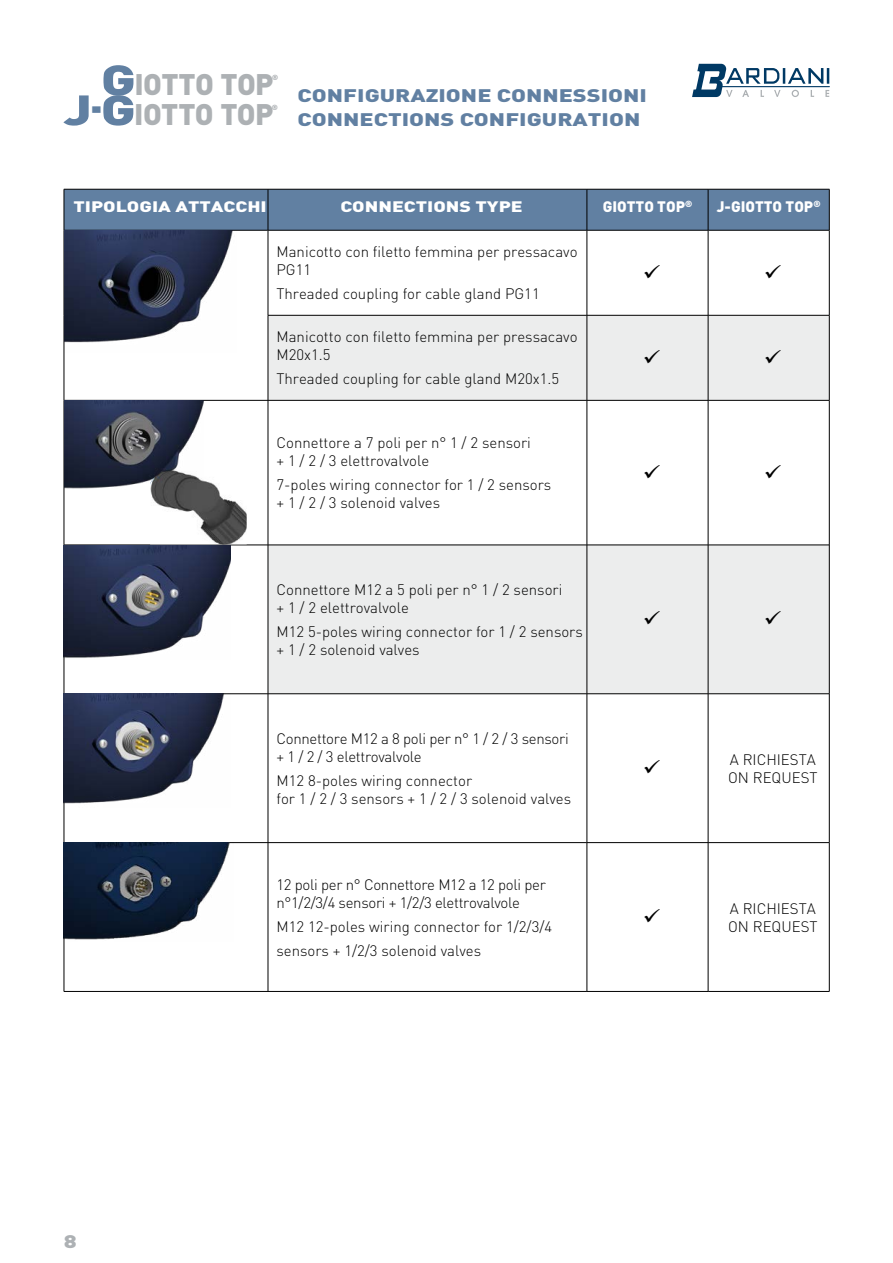
<style>
.page{position:relative;width:893px;height:1263px;background:#fff}
.page>*{position:absolute;margin:0;border:0;box-sizing:border-box;transform-origin:0 0}
.t1{font:900 29.4px "DIN";letter-spacing:-.02em;color:#adb1b4}
.t2{font:900 18px "DIN";color:#6180a2;scale:1.3 1}
.t3{font:900 18px "DIN";color:#adb1b4;scale:1.3 1}
.t4{font:300 15px/18px "DIN";color:#000}
.t5{font:300 15px/18px "DIN";letter-spacing:-.02em;color:#000}
.t6{font:900 15px "DIN";color:#fff;scale:1.3 1}
.t7{font:900 15px "DIN";color:#fff}
.t8{font:900 7.35px "DIN";color:#adb1b4}
.s1{font-size:42px;color:#6180a2}
</style>
<div class="page">
<svg style="left:692px;top:64px;width:138px;height:33px"></svg>
<div style="left:65px;top:190px;width:764px;height:40px;background:#6180a2"></div>
<svg style="left:269px;top:316px;width:560px;height:377px;fill:#eceded"></svg>
<hr style="left:64px;top:230px;width:204px;height:1px;background:#000">
<hr style="left:268px;top:230px;width:1px;height:85px;background:#000">
<hr style="left:587px;top:230px;width:1px;height:85px;background:#000">
<hr style="left:708px;top:230px;width:1px;height:85px;background:#000">
<hr style="left:268px;top:315px;width:319px;height:1px;background:#000">
<hr style="left:268px;top:315px;width:1px;height:85px;background:#000">
<hr style="left:587px;top:315px;width:121px;height:1px;background:#000">
<hr style="left:587px;top:315px;width:1px;height:85px;background:#000">
<hr style="left:708px;top:315px;width:121px;height:1px;background:#000">
<hr style="left:708px;top:315px;width:1px;height:85px;background:#000">
<hr style="left:64px;top:400px;width:204px;height:1px;background:#000">
<hr style="left:268px;top:400px;width:319px;height:1px;background:#000">
<hr style="left:268px;top:400px;width:1px;height:145px;background:#000">
<hr style="left:587px;top:400px;width:121px;height:1px;background:#000">
<hr style="left:587px;top:400px;width:1px;height:145px;background:#000">
<hr style="left:708px;top:400px;width:121px;height:1px;background:#000">
<hr style="left:708px;top:400px;width:1px;height:145px;background:#000">
<hr style="left:64px;top:545px;width:204px;height:1px;background:#000">
<hr style="left:268px;top:545px;width:319px;height:1px;background:#000">
<hr style="left:268px;top:545px;width:1px;height:149px;background:#000">
<hr style="left:587px;top:545px;width:121px;height:1px;background:#000">
<hr style="left:587px;top:545px;width:1px;height:149px;background:#000">
<hr style="left:708px;top:545px;width:121px;height:1px;background:#000">
<hr style="left:708px;top:545px;width:1px;height:149px;background:#000">
<hr style="left:64px;top:693px;width:204px;height:1px;background:#000">
<hr style="left:268px;top:693px;width:319px;height:1px;background:#000">
<hr style="left:268px;top:694px;width:1px;height:148px;background:#000">
<hr style="left:587px;top:693px;width:121px;height:1px;background:#000">
<hr style="left:587px;top:694px;width:1px;height:148px;background:#000">
<hr style="left:708px;top:693px;width:121px;height:1px;background:#000">
<hr style="left:708px;top:694px;width:1px;height:148px;background:#000">
<hr style="left:268px;top:843px;width:1px;height:148px;background:#000">
<hr style="left:587px;top:842px;width:121px;height:1px;background:#000">
<hr style="left:587px;top:843px;width:1px;height:148px;background:#000">
<hr style="left:708px;top:842px;width:121px;height:1px;background:#000">
<hr style="left:708px;top:843px;width:1px;height:148px;background:#000">
<hr style="left:587px;top:230px;width:121px;height:1px;background:#000">
<hr style="left:708px;top:189px;width:1px;height:41px;background:#000">
<hr style="left:708px;top:230px;width:121px;height:1px;background:#000">
<hr style="left:268px;top:189px;width:1px;height:41px;background:#000">
<hr style="left:587px;top:189px;width:1px;height:41px;background:#000">
<hr style="left:268px;top:230px;width:319px;height:1px;background:#000">
<hr style="left:64px;top:189px;width:204px;height:1px;background:#000">
<hr style="left:64px;top:189px;width:1px;height:41px;background:#000">
<hr style="left:268px;top:189px;width:319px;height:1px;background:#000">
<hr style="left:587px;top:189px;width:121px;height:1px;background:#000">
<hr style="left:708px;top:189px;width:121px;height:1px;background:#000">
<hr style="left:829px;top:189px;width:1px;height:41px;background:#000">
<hr style="left:64px;top:315px;width:1px;height:85px;background:#000">
<hr style="left:829px;top:230px;width:1px;height:85px;background:#000">
<hr style="left:829px;top:315px;width:1px;height:85px;background:#000">
<hr style="left:64px;top:400px;width:1px;height:145px;background:#000">
<hr style="left:829px;top:400px;width:1px;height:145px;background:#000">
<hr style="left:64px;top:545px;width:1px;height:149px;background:#000">
<hr style="left:829px;top:545px;width:1px;height:149px;background:#000">
<hr style="left:64px;top:694px;width:1px;height:148px;background:#000">
<hr style="left:829px;top:694px;width:1px;height:149px;background:#000">
<hr style="left:64px;top:842px;width:204px;height:1px;background:#000">
<hr style="left:64px;top:843px;width:1px;height:148px;background:#000">
<hr style="left:268px;top:842px;width:319px;height:1px;background:#000">
<hr style="left:829px;top:843px;width:1px;height:148px;background:#000">
<hr style="left:64px;top:991px;width:204px;height:1px;background:#000">
<hr style="left:268px;top:991px;width:319px;height:1px;background:#000">
<hr style="left:587px;top:991px;width:121px;height:1px;background:#000">
<hr style="left:708px;top:991px;width:121px;height:1px;background:#000">
<img style="left:64px;top:694px;width:166px;height:114px">
<img style="left:64px;top:545px;width:166px;height:114px">
<img style="left:64px;top:230px;width:172px;height:123px">
<img style="left:150px;top:480px;width:97px;height:64px">
<img style="left:64px;top:400px;width:139px;height:89px">
<img style="left:64px;top:842px;width:170px;height:99px">
<svg style="left:644px;top:350px;width:16px;height:13px"></svg>
<svg style="left:766px;top:350px;width:15px;height:13px"></svg>
<svg style="left:644px;top:464px;width:16px;height:14px"></svg>
<svg style="left:766px;top:464px;width:15px;height:14px"></svg>
<svg style="left:644px;top:611px;width:16px;height:14px"></svg>
<svg style="left:766px;top:611px;width:15px;height:14px"></svg>
<h1 class="t1" style="left:101px;top:65px;width:174px"><span class="s1">G</span>IOTTO TOP</h1>
<p class="t8" style="left:272px;top:72px;width:8px">®</p>
<h1 class="t1" style="left:64px;top:95px;width:211px"><span class="s1">J-G</span>IOTTO TOP</h1>
<p class="t8" style="left:272px;top:102px;width:8px">®</p>
<p class="t2" style="left:298px;top:83px;width:270px">CONFIGURAZIONE CONNESSIONI</p>
<p class="t2" style="left:298px;top:107px;width:265px">CONNECTIONS CONFIGURATION</p>
<p class="t6" style="left:73px;top:197px;width:150px">TIPOLOGIA ATTACCHI</p>
<p class="t6" style="left:340px;top:197px;width:142px">CONNECTIONS TYPE</p>
<p class="t7" style="left:603px;top:197px;width:91px">GIOTTO TOP<sup>®</sup></p>
<p class="t7" style="left:717px;top:197px;width:105px">J-GIOTTO TOP<sup>®</sup></p>
<p class="t4" style="left:276px;top:243px;width:303px">Manicotto con filetto femmina per pressacavo<br>PG11</p>
<p class="t4" style="left:276px;top:285px;width:265px">Threaded coupling for cable gland PG11</p>
<p class="t4" style="left:276px;top:328px;width:303px">Manicotto con filetto femmina per pressacavo<br>M20x1.5</p>
<p class="t4" style="left:276px;top:370px;width:284px">Threaded coupling for cable gland M20x1.5</p>
<p class="t4" style="left:276px;top:434px;width:256px">Connettore a 7 poli per n° 1 / 2 sensori</p>
<p class="t4" style="left:276px;top:452px;width:154px">+ 1 / 2 / 3 elettrovalvole</p>
<p class="t4" style="left:276px;top:476px;width:276px">7-poles wiring connector for 1 / 2 sensors</p>
<p class="t4" style="left:276px;top:494px;width:165px">+ 1 / 2 / 3 solenoid valves</p>
<p class="t3" style="left:64px;top:1229px;width:12px">8</p>
<p class="t4" style="left:276px;top:580px;width:287px">Connettore M12 a 5 poli per n° 1 / 2 sensori</p>
<p class="t4" style="left:276px;top:598px;width:134px">+ 1 / 2 elettrovalvole</p>
<p class="t4" style="left:276px;top:622px;width:308px">M12 5-poles wiring connector for 1 / 2 sensors</p>
<p class="t4" style="left:276px;top:640px;width:145px">+ 1 / 2 solenoid valves</p>
<p class="t5" style="left:276px;top:729px;width:294px">Connettore M12 a 8 poli per n° 1 / 2 / 3 sensori</p>
<p class="t5" style="left:276px;top:747px;width:147px">+ 1 / 2 / 3 elettrovalvole</p>
<p class="t4" style="left:276px;top:771px;width:197px">M12 8-poles wiring connector</p>
<p class="t4" style="left:276px;top:789px;width:296px">for 1 / 2 / 3 sensors + 1 / 2 / 3 solenoid valves</p>
<p class="t5" style="left:276px;top:875px;width:271px">12 poli per n° Connettore M12 a 12 poli per n°1/2/3/4 sensori + 1/2/3 elettrovalvole</p>
<p class="t4" style="left:276px;top:914px;width:277px;line-height:24px">M12 12-poles wiring connector for 1/2/3/4 sensors + 1/2/3 solenoid valves</p>
<p class="t4" style="left:730px;top:750px;width:87px">A RICHIESTA</p>
<p class="t4" style="left:728px;top:768px;width:91px">ON REQUEST</p>
<p class="t4" style="left:730px;top:899px;width:87px">A RICHIESTA</p>
<p class="t4" style="left:728px;top:917px;width:91px">ON REQUEST</p>
</div>
